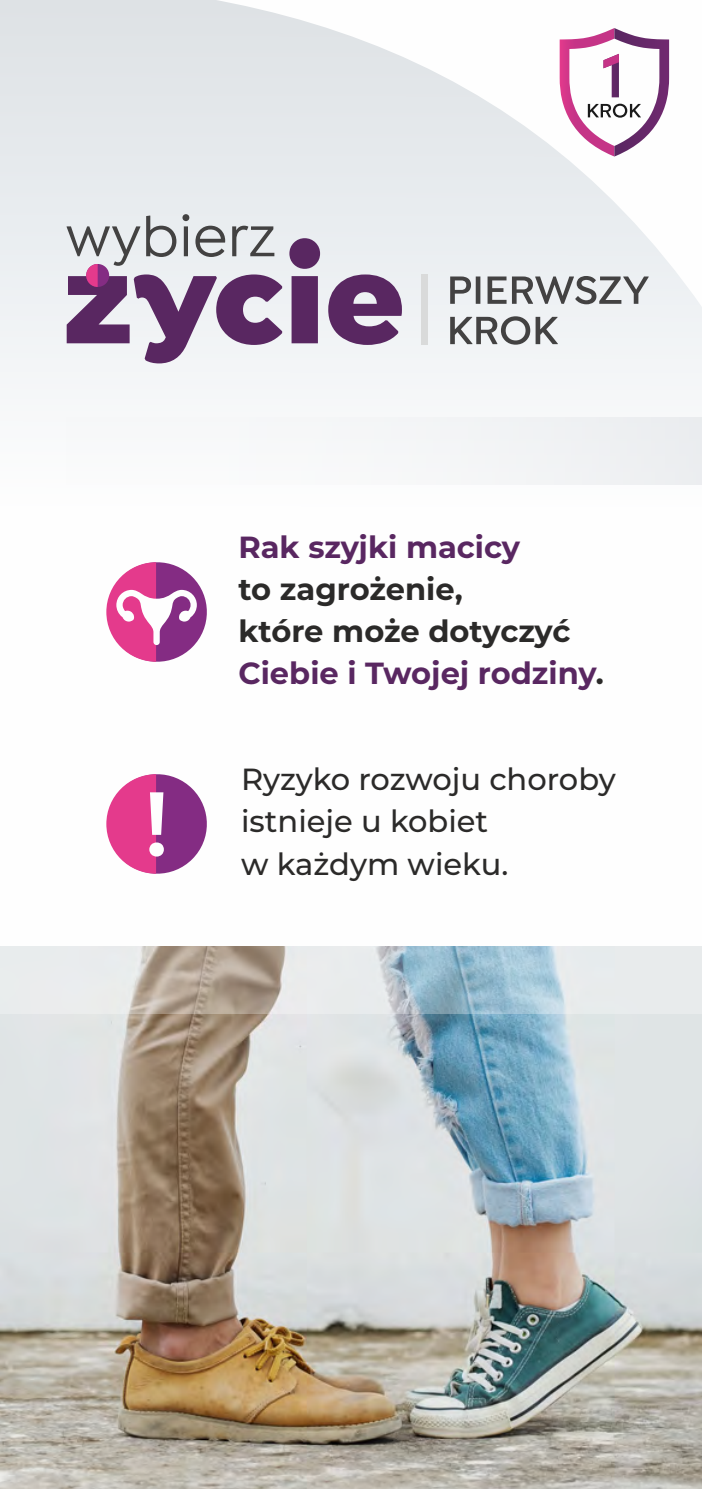
<style>
.page{position:relative;width:702px;height:1489px;background:#fff}
.page>*{position:absolute;margin:0;border:0;box-sizing:border-box;transform-origin:0 0}
.t1{font:600 90.75px "Montserrat";color:#fefefe}
.t2{font:700 30.5px/42px "Montserrat";color:#2b2a29}
.t3{font:500 30.5px/42px "Montserrat";color:#2b2a29}
.t4{font:700 30.5px "Montserrat";color:#592761}
.s1{color:#592761}
</style>
<div class="page">
<svg style="left:0;top:0;width:702px;height:338px;fill:#e7ebee"></svg>
<svg style="left:559px;top:28px;width:110px;height:128px"></svg>
<img style="left:0;top:1013px;width:702px;height:475px">
<div style="left:0;top:946px;width:702px;height:67px;background:#fefefe;opacity:.3"></div>
<svg style="left:106px;top:774px;width:101px;height:100px"></svg>
<svg style="left:450px;top:276px;width:198px;height:68px"></svg>
<svg style="left:67px;top:238px;width:335px;height:125px;fill:#eaeef1"></svg>
<div style="left:421px;top:275px;width:6px;height:70px;background:#d9dada"></div>
<svg style="left:67px;top:214px;width:207px;height:74px;background:#c1bbc5"></svg>
<svg style="left:106px;top:562px;width:101px;height:100px"></svg>
<div style="left:0;top:418px;width:702px;height:67px;background:#f6f7f8"></div>
<h1 class="t1" style="left:144px;top:768px;width:27px">!</h1>
<p class="t4" style="left:238px;top:528px;width:283px">Rak szyjki macicy</p>
<p class="t2" style="left:238px;top:568px;width:367px">to zagrożenie,<br>które może dotyczyć<br><span class="s1">Ciebie i Twojej rodziny</span>.</p>
<p class="t3" style="left:241px;top:758px;width:376px">Ryzyko rozwoju choroby istnieje u kobiet<br>w każdym wieku.</p>
</div>
